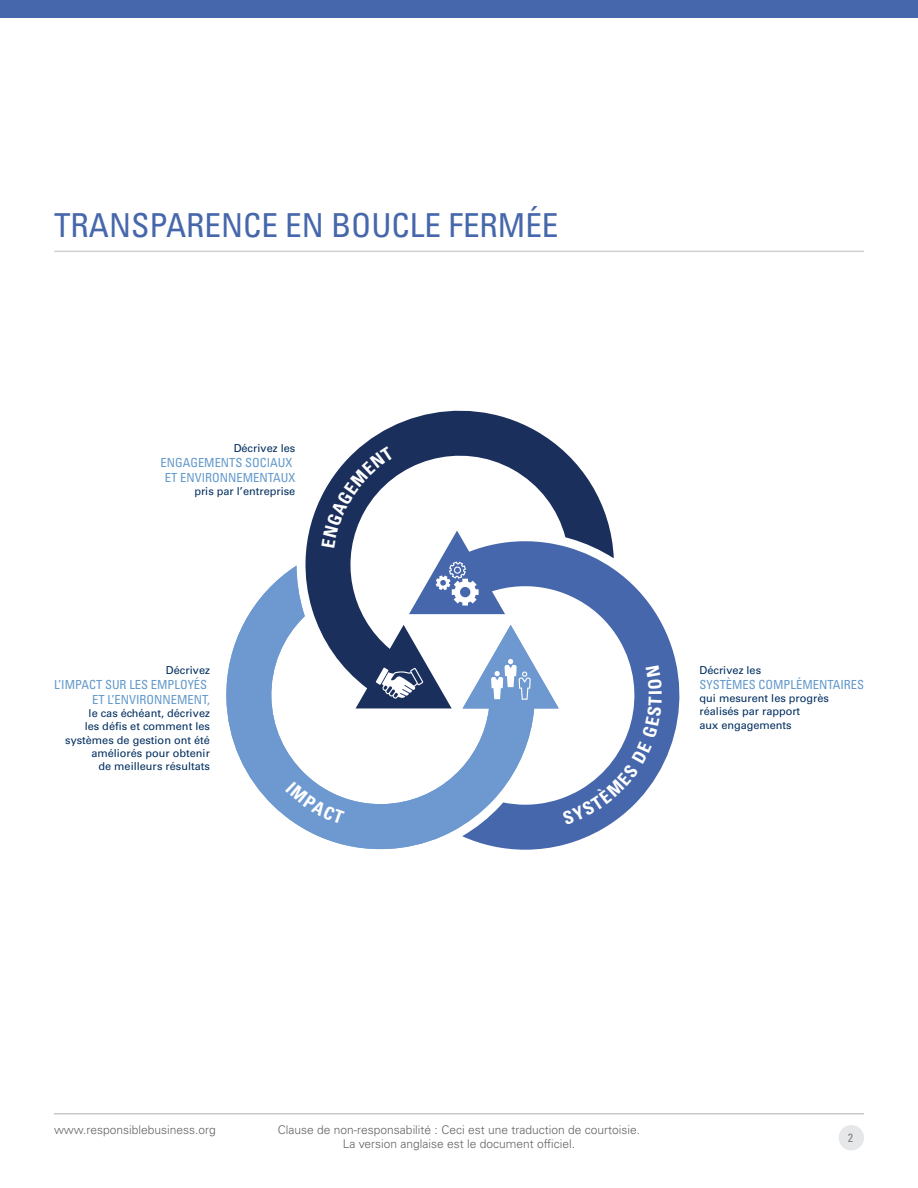
<style>
.page{position:relative;width:918px;height:1188px;background:#fff}
.page>*{position:absolute;margin:0;border:0;box-sizing:border-box;transform-origin:0 0}
.t1{font:condensed 33px "Univers LT Std";color:#4667ab}
.t2{font:condensed 12.45px/15px "Univers LT Std";color:#649acb;text-align:center}
.t3{font:300 12px/14.4px "Univers LT Std";color:#636366;text-align:center}
.t4{font:condensed 12px "Univers LT Std";color:#808285}
.t5{font:10.95px/13.2px "Univers LT Std";color:#002e60;text-align:right}
</style>
<div class="page">
<hr style="left:54px;top:1113px;width:810px;height:1px;background:#c7c8ca">
<div style="left:0;top:0;width:918px;height:18px;background:#4667ab"></div>
<div style="left:839px;top:1125px;width:25px;height:25px;background:#e6e7e9;border-radius:50%"></div>
<svg style="left:305px;top:411px;width:305px;height:155px"></svg>
<svg style="left:409px;top:531px;width:271px;height:319px"></svg>
<svg style="left:226px;top:566px;width:333px;height:283px"></svg>
<svg style="left:376px;top:667px;width:47px;height:32px"></svg>
<svg style="left:436px;top:560px;width:43px;height:46px"></svg>
<svg style="left:491px;top:659px;width:40px;height:41px"></svg>
<hr style="left:54px;top:251px;width:810px;height:1px;background:#d1d2d4">
<svg style="left:321px;top:446px;width:73px;height:102px"></svg>
<svg style="left:562px;top:666px;width:100px;height:159px"></svg>
<svg style="left:285px;top:781px;width:70px;height:43px"></svg>
<h1 class="t1" style="left:54px;top:204px;width:506px">TRANSPARENCE EN BOUCLE FERMÉE</h1>
<p class="t5" style="left:234px;top:442px;width:63px">Décrivez les</p>
<p class="t2" style="left:161px;top:455px;width:136px">ENGAGEMENTS SOCIAUX<br>ET ENVIRONNEMENTAUX</p>
<p class="t5" style="left:194px;top:485px;width:102px">pris par l’entreprise</p>
<p class="t5" style="left:166px;top:664px;width:46px">Décrivez</p>
<p class="t2" style="left:54px;top:677px;width:157px;text-align:right">L’IMPACT SUR LES EMPLOYÉS<br>ET L’ENVIRONNEMENT,</p>
<p class="t5" style="left:65px;top:707px;width:146px">le cas échéant, décrivez<br>les défis et comment les systèmes de gestion ont été améliorés pour obtenir<br>de meilleurs résultats</p>
<p class="t5" style="left:700px;top:664px;width:63px">Décrivez les</p>
<p class="t2" style="left:700px;top:677px;width:166px">SYSTÈMES COMPLÉMENTAIRES</p>
<p class="t5" style="left:700px;top:692px;width:131px;text-align:left">qui mesurent les progrès réalisés par rapport<br>aux engagements</p>
<p class="t3" style="left:54px;top:1123px;width:163px">www.responsiblebusiness.org</p>
<p class="t3" style="left:278px;top:1123px;width:364px">Clause de non-responsabilité : Ceci est une traduction de courtoisie.<br>La version anglaise est le document officiel.</p>
<p class="t4" style="left:848px;top:1130px;width:7px">2</p>
</div>
